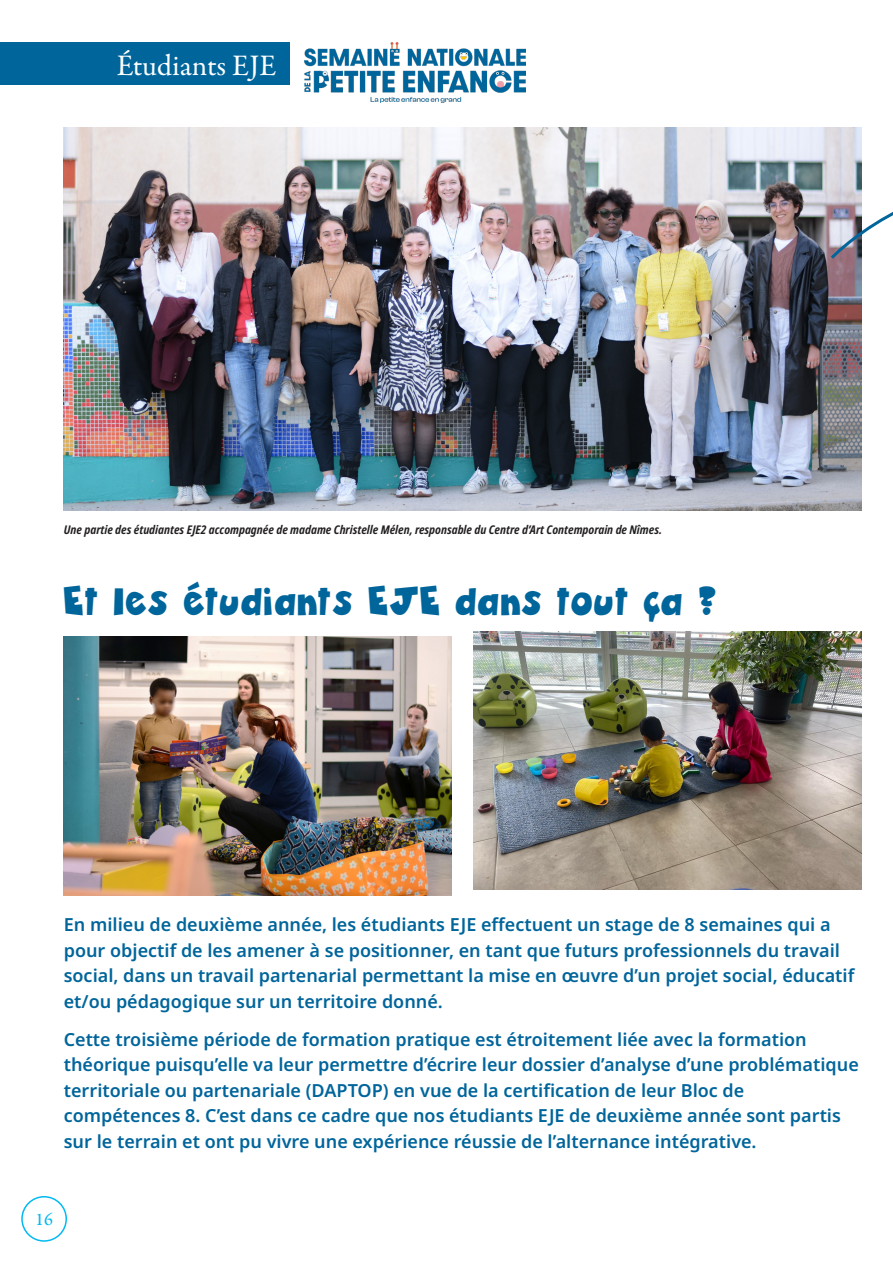
<style>
.page{position:relative;width:893px;height:1263px;background:#fff}
.page>*{position:absolute;margin:0;border:0;box-sizing:border-box;transform-origin:0 0}
.titre_article{font:900 42px "Zubilo";color:#00659b}
.t1{font:30px "Garamond Premr Pro";color:#fff}
.chapeau{font:600 18px/25.5px "Noto Sans";color:#00659b}
.t2{font:500 18px "Garamond Premr Pro";color:#00baf1}
.t3{font:italic 700 condensed 12px "Noto Sans";color:#231f20}
</style>
<div class="page">
<div style="left:21px;top:1196px;width:46px;height:46px;border:2px solid #00baf1;border-radius:50%"></div>
<div style="left:0;top:43px;width:289px;height:42px;background:#00659b"></div>
<img style="left:305px;top:43px;width:221px;height:60px">
<img style="left:64px;top:128px;width:797px;height:382px">
<img style="left:64px;top:637px;width:388px;height:258px">
<img style="left:473px;top:631px;width:388px;height:259px">
<svg style="left:829px;top:173px;width:64px;height:88px"></svg>
<p class="t1" style="left:117px;top:47px;width:161px">Étudiants EJE</p>
<p class="t3" style="left:64px;top:521px;width:600px">Une partie des étudiantes EJE2 accompagnée de madame Christelle Mélen, responsable du Centre d’Art Contemporain de Nîmes.</p>
<p class="titre_article" style="left:64px;top:572px;width:654px">Et les étudiants EJE dans tout ça ?</p>
<p class="chapeau" style="left:64px;top:912px;width:792px">En milieu de deuxième année, les étudiants EJE effectuent un stage de 8 semaines qui a pour objectif de les amener à se positionner, en tant que futurs professionnels du travail social, dans un travail partenarial permettant la mise en œuvre d’un projet social, éducatif et/ou pédagogique sur un territoire donné.</p>
<p class="chapeau" style="left:64px;top:1027px;width:796px">Cette troisième période de formation pratique est étroitement liée avec la formation théorique puisqu’elle va leur permettre d’écrire leur dossier d’analyse d’une problématique territoriale ou partenariale (DAPTOP) en vue de la certification de leur Bloc de compétences 8. C’est dans ce cadre que nos étudiants EJE de deuxième année sont partis sur le terrain et ont pu vivre une expérience réussie de l’alternance intégrative.</p>
<p class="t2" style="left:35px;top:1209px;width:19px">16</p>
</div>
